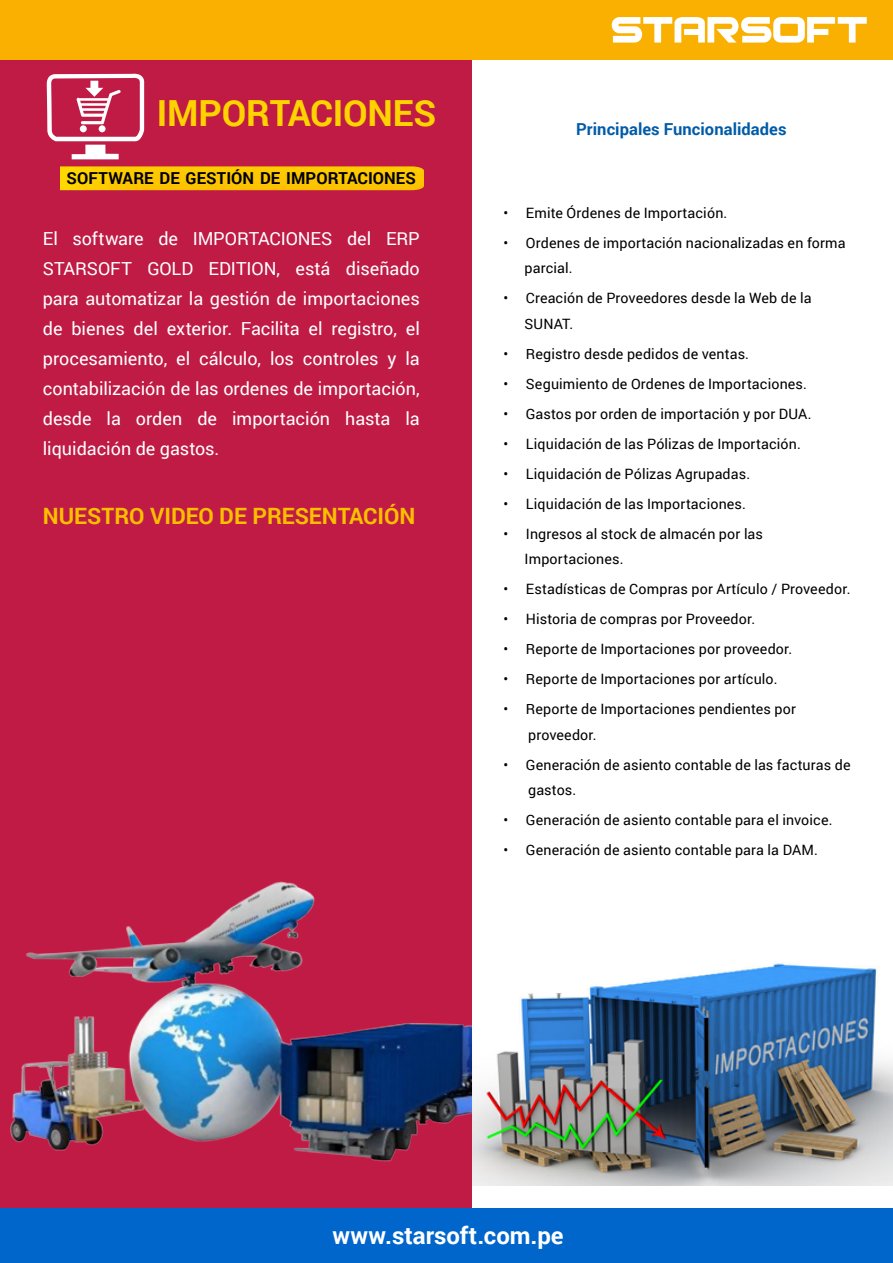
<style>
.page{position:relative;width:893px;height:1263px;background:#fff}
.page>*{position:absolute;margin:0;border:0;box-sizing:border-box;transform-origin:0 0}
.t1{font:700 36px "Roboto";letter-spacing:-.005em;color:#ffd300}
.t2{font:700 24px "Roboto";color:#fff}
.t3{font:700 22.5px "Roboto";color:#fcbf00}
.t4{font:18px/30px "Roboto";color:#fff;text-align:justify}
.t5{font:700 16.5px "Roboto";letter-spacing:.005em;color:#000}
.t6{font:700 16.5px "Roboto";letter-spacing:.005em;color:#005ba8}
.t7{font:14.25px/25.5px "Roboto";letter-spacing:.01em;color:#000}
</style>
<div class="page">
<div style="left:0;top:60px;width:472px;height:1148px;background:#bf1b45"></div>
<svg style="left:60px;top:166px;width:364px;height:24px;background:#fcc401"></svg>
<div style="left:0;top:1208px;width:893px;height:55px;background:#06c"></div>
<div style="left:0;top:0;width:893px;height:60px;background:#f9b000"></div>
<svg style="left:612px;top:17px;width:255px;height:26px"></svg>
<svg style="left:47px;top:74px;width:97px;height:85px"></svg>
<img style="left:1px;top:861px;width:471px;height:339px">
<img style="left:472px;top:963px;width:421px;height:223px">
<h1 class="t1" style="left:157px;top:88px;width:281px">IMPORTACIONES</h1>
<p class="t5" style="left:67px;top:166px;width:351px">SOFTWARE DE GESTIÓN DE IMPORTACIONES</p>
<p class="t4" style="left:43px;top:223px;width:378px">El software de IMPORTACIONES del ERP STARSOFT GOLD EDITION, está diseñado para automatizar la gestión de importaciones de bienes del exterior. Facilita el registro, el procesamiento, el cálculo, los controles y la contabilización de las ordenes de importación, desde la orden de importación hasta la liquidación de gastos.</p>
<h3 class="t3" style="left:43px;top:500px;width:374px">NUESTRO VIDEO DE PRESENTACIÓN</h3>
<p class="t6" style="left:576px;top:118px;width:212px">Principales Funcionalidades</p>
<p class="t7" style="left:503px;top:199px;width:226px">• Emite Órdenes de Importación.</p>
<p class="t7" style="left:525px;top:229px;width:323px;text-indent:-21px">• Ordenes de importación nacionalizadas en forma parcial.</p>
<p class="t7" style="left:525px;top:285px;width:289px;text-indent:-21px">• Creación de Proveedores desde la Web de la<br>SUNAT.</p>
<p class="t7" style="left:503px;top:340px;width:247px">• Registro desde pedidos de ventas.</p>
<p class="t7" style="left:503px;top:370px;width:305px">• Seguimiento de Ordenes de Importaciones.</p>
<p class="t7" style="left:503px;top:400px;width:310px">• Gastos por orden de importación y por DUA.</p>
<p class="t7" style="left:503px;top:430px;width:299px">• Liquidación de las Pólizas de Importación.</p>
<p class="t7" style="left:503px;top:460px;width:248px">• Liquidación de Pólizas Agrupadas.</p>
<p class="t7" style="left:503px;top:490px;width:244px">• Liquidación de las Importaciones.</p>
<p class="t7" style="left:525px;top:520px;width:240px;text-indent:-21px">• Ingresos al stock de almacén por las<br>Importaciones.</p>
<p class="t7" style="left:503px;top:576px;width:349px">• Estadísticas de Compras por Artículo / Proveedor.</p>
<p class="t7" style="left:503px;top:606px;width:253px">• Historia de compras por Proveedor.</p>
<p class="t7" style="left:503px;top:636px;width:291px">• Reporte de Importaciones por proveedor.</p>
<p class="t7" style="left:503px;top:666px;width:276px">• Reporte de Importaciones por artículo.</p>
<p class="t7" style="left:528px;top:696px;width:269px;text-indent:-25px">• Reporte de Importaciones pendientes por proveedor.</p>
<p class="t7" style="left:528px;top:751px;width:324px;text-indent:-25px">• Generación de asiento contable de las facturas de gastos.</p>
<p class="t7" style="left:503px;top:807px;width:331px">• Generación de asiento contable para el invoice.</p>
<p class="t7" style="left:503px;top:837px;width:316px">• Generación de asiento contable para la DAM.</p>
<h2 class="t2" style="left:332px;top:1219px;width:233px">www.starsoft.com.pe</h2>
</div>
